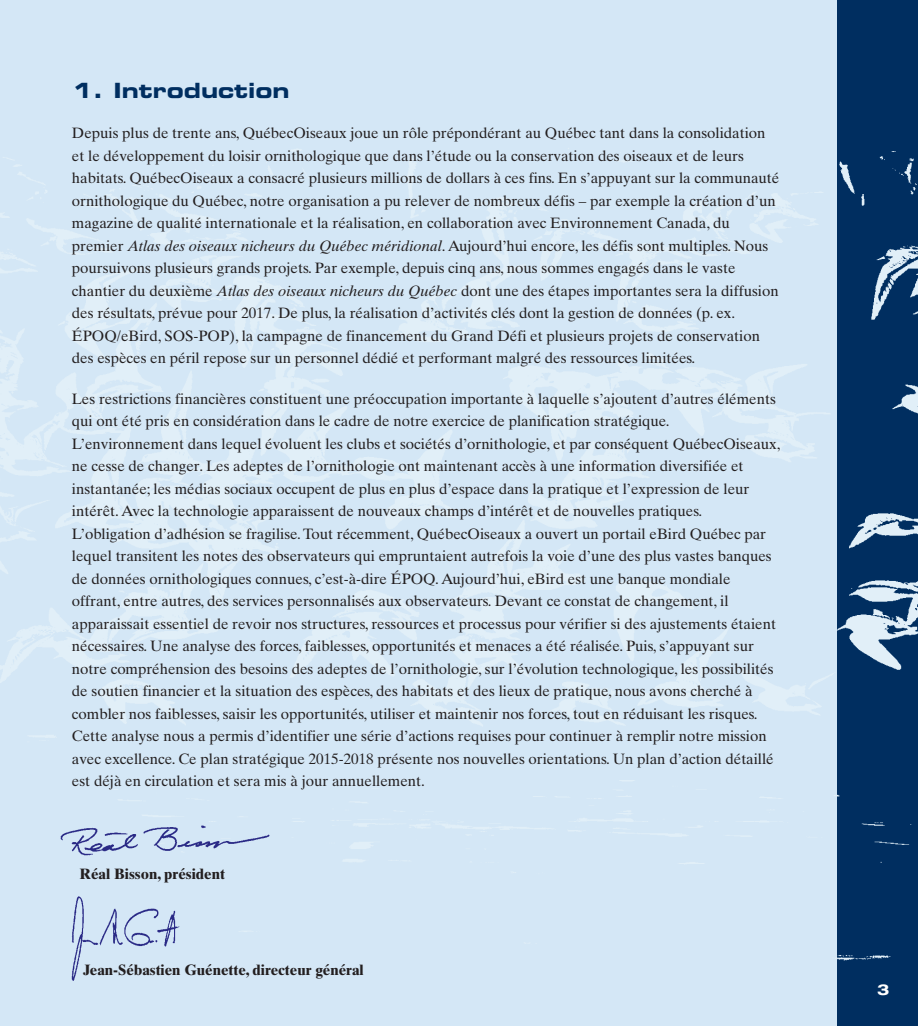
<style>
.page{position:relative;width:918px;height:1026px;background:#fff}
.page>*{position:absolute;margin:0;border:0;box-sizing:border-box;transform-origin:0 0}
.t1{font:21px "Eurostile Bold Extended Two";color:#002e60}
.t2{font:15px/22.5px "Times Ten";color:#231f20}
.t3{font:700 15px "Times Ten";color:#231f20}
.t4{font:700 expanded 15px "Helvetica Neue";color:#fff}
.s1{font-style:italic}
</style>
<div class="page">
<div style="left:0;top:0;width:837px;height:1026px;background:#d4e7f6"></div>
<div style="left:837px;top:0;width:81px;height:1026px;background:#002e60"></div>
<img style="left:0;top:131px;width:918px;height:830px">
<img style="left:57px;top:813px;width:222px;height:53px">
<img style="left:70px;top:895px;width:111px;height:86px">
<h1 class="t1" style="left:72px;top:82px;width:219px">1. Introduction</h1>
<p class="t2" style="left:72px;top:123px;width:709px">Depuis plus de trente ans, QuébecOiseaux joue un rôle prépondérant au Québec tant dans la consolidation et le développement du loisir ornithologique que dans l’étude ou la conservation des oiseaux et de leurs habitats. QuébecOiseaux a consacré plusieurs millions de dollars à ces fins. En s’appuyant sur la communauté ornithologique du Québec, notre organisation a pu relever de nombreux défis – par exemple la création d’un magazine de qualité internationale et la réalisation, en collaboration avec Environnement Canada, du premier <span class="s1">Atlas des oiseaux nicheurs du Québec méridional</span>. Aujourd’hui encore, les défis sont multiples. Nous poursuivons plusieurs grands projets. Par exemple, depuis cinq ans, nous sommes engagés dans le vaste chantier du deuxième <span class="s1">Atlas des oiseaux nicheurs du Québec</span> dont une des étapes importantes sera la diffusion des résultats, prévue pour 2017. De plus, la réalisation d’activités clés dont la gestion de données (p. ex.<br>ÉPOQ/eBird, SOS-POP), la campagne de financement du Grand Défi et plusieurs projets de conservation des espèces en péril repose sur un personnel dédié et performant malgré des ressources limitées.</p>
<p class="t2" style="left:72px;top:389px;width:710px">Les restrictions financières constituent une préoccupation importante à laquelle s’ajoutent d’autres éléments qui ont été pris en considération dans le cadre de notre exercice de planification stratégique.<br>L’environnement dans lequel évoluent les clubs et sociétés d’ornithologie, et par conséquent QuébecOiseaux, ne cesse de changer. Les adeptes de l’ornithologie ont maintenant accès à une information diversifiée et instantanée; les médias sociaux occupent de plus en plus d’espace dans la pratique et l’expression de leur intérêt. Avec la technologie apparaissent de nouveaux champs d’intérêt et de nouvelles pratiques.<br>L’obligation d’adhésion se fragilise. Tout récemment, QuébecOiseaux a ouvert un portail eBird Québec par lequel transitent les notes des observateurs qui empruntaient autrefois la voie d’une des plus vastes banques de données ornithologiques connues, c’est-à-dire ÉPOQ. Aujourd’hui, eBird est une banque mondiale offrant, entre autres, des services personnalisés aux observateurs. Devant ce constat de changement, il apparaissait essentiel de revoir nos structures, ressources et processus pour vérifier si des ajustements étaient nécessaires. Une analyse des forces, faiblesses, opportunités et menaces a été réalisée. Puis, s’appuyant sur notre compréhension des besoins des adeptes de l’ornithologie, sur l’évolution technologique, les possibilités de soutien financier et la situation des espèces, des habitats et des lieux de pratique, nous avons cherché à combler nos faiblesses, saisir les opportunités, utiliser et maintenir nos forces, tout en réduisant les risques.<br>Cette analyse nous a permis d’identifier une série d’actions requises pour continuer à remplir notre mission avec excellence. Ce plan stratégique 2015-2018 présente nos nouvelles orientations. Un plan d’action détaillé est déjà en circulation et sera mis à jour annuellement.</p>
<p class="t3" style="left:79px;top:869px;width:147px">Réal Bisson, président</p>
<p class="t3" style="left:83px;top:965px;width:282px">Jean-Sébastien Guénette, directeur général</p>
<p class="t4" style="left:877px;top:984px;width:14px">3</p>
</div>
